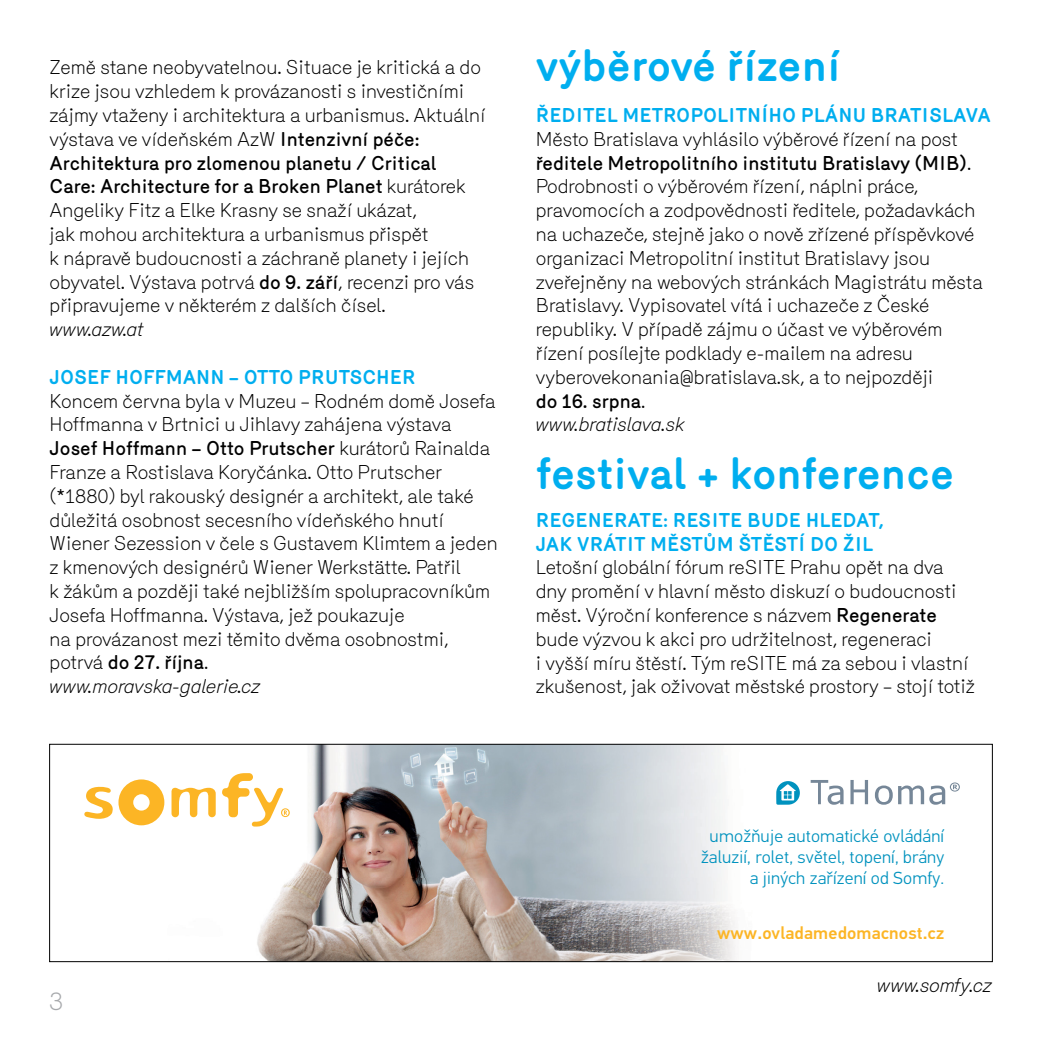
<style>
.page{position:relative;width:1042px;height:1042px;background:#fff}
.page>*{position:absolute;margin:0;border:0;box-sizing:border-box;transform-origin:0 0}
.t1{font:700 43.75px "Mercury";color:#00aeef}
.t2{font:300 24.5px "Mercury";color:#a7a9ac}
.t3{font:300 19.25px/23.8px "Mercury";color:#000}
.t4{font:700 19.25px/23.8px "Mercury";color:#00aeef}
.t5{font:italic 300 19.25px "Mercury";color:#000}
.t6{font:300 17.5px/21px "PF Din Text Pro";letter-spacing:.01em;color:#0092be;text-align:right}
.t7{font:500 17.5px "PF Din Text Pro";letter-spacing:.01em;color:#fcb525}
.s1{font-weight:500}
.s2{font-style:italic}
</style>
<div class="page">
<img style="left:138px;top:746px;width:598px;height:214px">
<svg style="left:776px;top:781px;width:24px;height:24px"></svg>
<svg style="left:810px;top:780px;width:33px;height:25px"></svg>
<svg style="left:850px;top:780px;width:18px;height:24px"></svg>
<svg style="left:875px;top:782px;width:85px;height:23px"></svg>
<svg style="left:84px;top:779px;width:80px;height:46px"></svg>
<svg style="left:171px;top:788px;width:45px;height:29px"></svg>
<svg style="left:222px;top:773px;width:68px;height:54px"></svg>
<div style="left:49px;top:744px;width:943px;height:218px;border:1px solid #000"></div>
<p class="t3" style="left:50px;top:56px;width:437px">Země stane neobyvatelnou. Situace je kritická a do krize jsou vzhledem k provázanosti s investičními zájmy vtaženy i architektura a urbanismus. Aktuální výstava ve vídeňském AzW <span class="s1">Intenzivní péče:<br>Architektura pro zlomenou planetu / Critical Care: Architecture for a Broken Planet</span> kurátorek Angeliky Fitz a Elke Krasny se snaží ukázat,<br>jak mohou architektura a urbanismus přispět<br>k nápravě budoucnosti a záchraně planety i jejích obyvatel. Výstava potrvá <span class="s1">do 9. září</span>, recenzi pro vás připravujeme v některém z dalších čísel.</p>
<p class="t5" style="left:50px;top:318px;width:96px">www.azw.at</p>
<p class="t4" style="left:50px;top:365px;width:353px">JOSEF H OFFMANN – OTTO PRUTSCHER</p>
<p class="t3" style="left:50px;top:389px;width:449px">Koncem června byla v Muzeu – Rodném domě Josefa H offmanna v Brtnici u Jihlavy zahájena výstava <span class="s1">Josef Hoffmann – Otto Prutscher</span> kurátorů Rainalda Franze a Rostislava Koryčánka. Otto Prutscher (*1880) byl rakouský designér a architekt, ale také důležitá osobnost secesního vídeňského hnutí Wiener Sezession v čele s Gustavem Klimtem a jeden z kmenových designérů Wiener Werkstätte. Patřil<br>k žákům a později také nejbližším spolupracovníkům Josefa H offmanna. Výstava, jež poukazuje<br>na provázanost mezi těmito dvěma osobnostmi, potrvá <span class="s1">do 27. října</span>.<br><span class="s2">www.moravska-galerie.cz</span></p>
<h1 class="t1" style="left:536px;top:40px;width:306px">VÝBĚROVÉ ŘÍZENÍ</h1>
<p class="t4" style="left:536px;top:103px;width:349px">ŘED ITEL METROPOLITNÍHO PLÁNU BRA</p>
<p class="t4" style="left:910px;top:103px;width:79px">TISLAVA</p>
<p class="t3" style="left:536px;top:127px;width:449px">Město Bratislava vyhlásilo výběrové řízení na post <span class="s1">ředitele Metropolitního institutu Bratislavy (MIB)</span>.<br>Podrobnosti o výběrovém řízení, náplni práce, pravomocích a zodpovědnosti ředitele, požadavkách na uchazeče, stejně jako o nově zřízené příspěvkové organizaci Metropolitní institut Bratislavy jsou zveřejněny na webových stránkách Magistrátu města Bratislavy. Vypisovatel vítá i uchazeče z České republiky. V případě zájmu o účast ve výběrovém řízení posílejte podklady e-mailem na adresu vyberovekonania@bratislava.sk, a to nejpozději<br><span class="s1">do 16. srpna</span>.<br><span class="s2">www.bratislava.sk</span></p>
<h1 class="t1" style="left:536px;top:448px;width:420px">FESTIVAL + KONFERENCE</h1>
<p class="t4" style="left:536px;top:508px;width:150px">REGEN ERATE: RESIT</p>
<p class="t4" style="left:730px;top:508px;width:114px">E BUDE HLEDA</p>
<p class="t4" style="left:536px;top:508px;width:350px;text-indent:333px">T,<br>JAK VRÁTIT MĚSTŮM ŠTĚSTÍ DO ŽIL</p>
<p class="t3" style="left:536px;top:555px;width:231px">Letošní globální fórum reSITE</p>
<p class="t3" style="left:536px;top:555px;width:422px;text-indent:254px">Prahu opět na dva dny promění v hlavní město diskuzí o budoucnosti měst. Výroční konference s názvem <span class="s1">Regenerate </span>bude výzvou k akci pro udržitelnost, regeneraci<br>i vyšší míru štěstí. Tým reSITE</p>
<p class="t3" style="left:536px;top:651px;width:441px;text-indent:256px">má za sebou i vlastní zkušenost, jak oživovat městské prostory – stojí totiž</p>
<p class="t2" style="left:50px;top:987px;width:16px">3</p>
<p class="t6" style="left:701px;top:825px;width:245px">umožňuje automatické ovládání žaluzií, rolet, světel, topení, brány a jiných zařízení od Somfy.</p>
<p class="t7" style="left:717px;top:922px;width:229px">www.ovladamedomacnost.cz</p>
<p class="t5" style="left:877px;top:974px;width:117px">www.somfy.cz</p>
</div>
